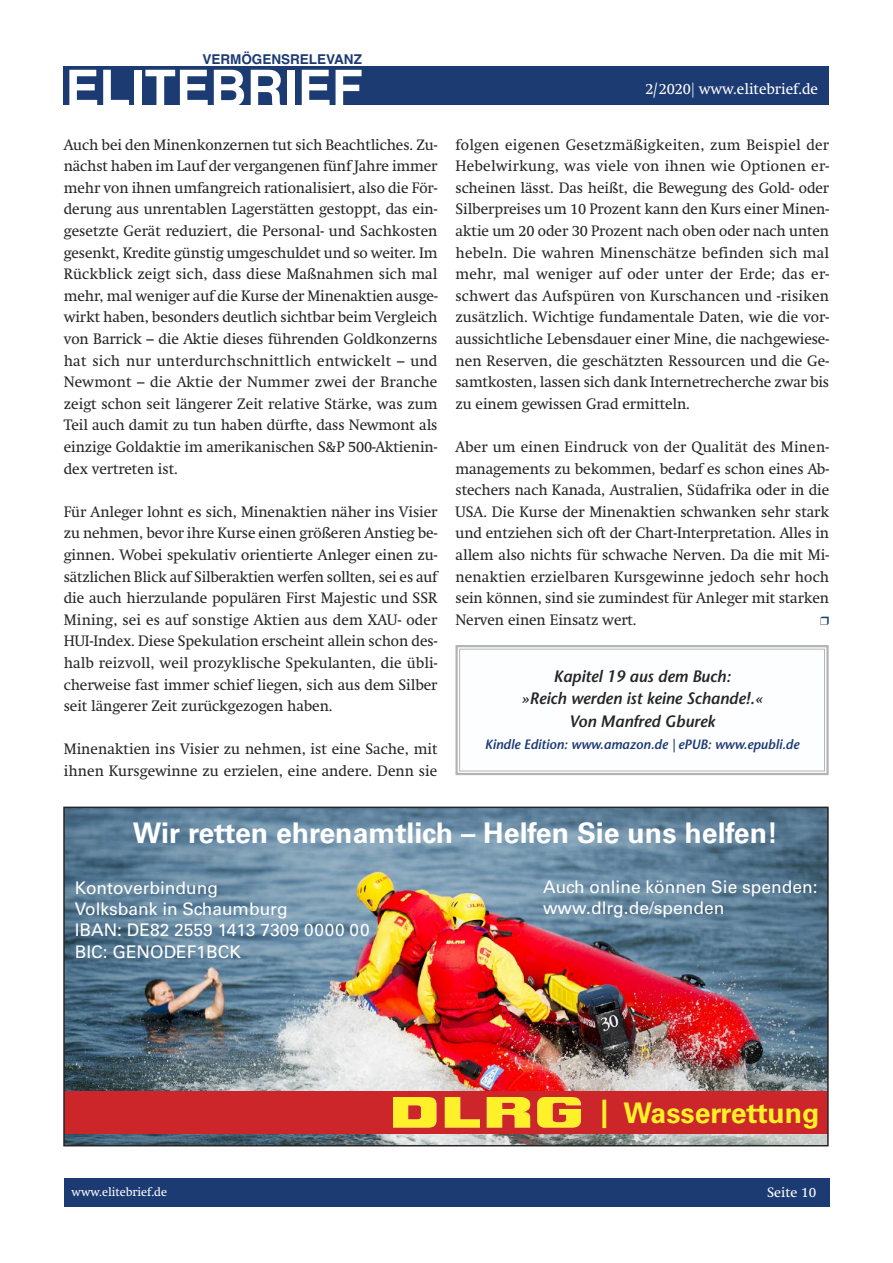
<style>
.page{position:relative;width:893px;height:1263px;background:#fff}
.page>*{position:absolute;margin:0;border:0;box-sizing:border-box;transform-origin:0 0}
.t1{font:700 51px "Helvetica";color:#fff}
.t2{font:700 28.5px "DLRG Univers";color:#fff}
.t3{font:700 28.5px "DLRG Univers";color:#fff129}
.t4{font:17.4px/20.9px "DLRG Univers";color:#fff}
.t5{font:italic 600 16.5px/22.5px "Stone Sans";letter-spacing:-.005em;color:#272526;text-align:center}
.t6{font:15px/21.6px "Swift";letter-spacing:-.005em;color:#272526;text-align:justify}
.t7{font:15px "Swift";color:#fff}
.t8{font:italic 600 13.5px "Stone Sans";letter-spacing:-.01em;color:#1d3b73}
.t9{font:700 13.5px "Helvetica";color:#1d3b73}
.t10{font:13.5px "Swift";color:#fff}
.t11{font:12px "Swift";color:#fff}
</style>
<div class="page">
<div style="left:64px;top:1178px;width:765px;height:29px;background:#1d3b73"></div>
<div style="left:64px;top:66px;width:765px;height:38px;background:#1d3b73"></div>
<div style="left:455px;top:645px;width:374px;height:130px;border:2px solid #b3b3b3"></div>
<div style="left:459px;top:649px;width:366px;height:122px;border:1px solid #b3b3b3"></div>
<img style="left:66px;top:810px;width:760px;height:333px">
<div style="left:65px;top:1091px;width:762px;height:43px;background:#cc262a"></div>
<img style="left:393px;top:1097px;width:188px;height:30px">
<div style="left:63px;top:807px;width:766px;height:339px;border:2px solid #272526"></div>
<p class="t9" style="left:202px;top:51px;width:161px">VERMÖGENSRELEVANZ</p>
<h1 class="t1" style="left:65px;top:59px;width:299px">ELITEBRIEF</h1>
<p class="t6" style="left:64px;top:135px;width:375px">Auch bei den Minenkonzernen tut sich Beachtliches. Zu&shy;nächst haben im Lauf der vergangenen fünf Jahre immer mehr von ihnen umfangreich rationalisiert, also die För&shy;derung aus unrentablen Lagerstätten gestoppt, das ein&shy;gesetzte Gerät reduziert, die Personal- und Sachkosten gesenkt, Kredite günstig umgeschuldet und so weiter. Im Rückblick zeigt sich, dass diese Maßnahmen sich mal mehr, mal weniger auf die Kurse der Minenaktien ausge&shy;wirkt haben, besonders deutlich sichtbar beim Vergleich von Barrick – die Aktie dieses führenden Goldkonzerns hat sich nur unterdurchschnittlich entwickelt – und Newmont – die Aktie der Nummer zwei der Branche zeigt schon seit längerer Zeit relative Stärke, was zum Teil auch damit zu tun haben dürfte, dass Newmont als einzige Goldaktie im amerikanischen S&amp;P 500-Aktienin&shy;dex vertreten ist.</p>
<p class="t6" style="left:64px;top:502px;width:375px">Für Anleger lohnt es sich, Minenaktien näher ins Visier zu nehmen, bevor ihre Kurse einen größeren Anstieg be&shy;ginnen. Wobei spekulativ orientierte Anleger einen zu&shy;sätzlichen Blick auf Silberaktien werfen sollten, sei es auf die auch hierzulande populären First Majestic und SSR Mining, sei es auf sonstige Aktien aus dem XAU- oder HUI-Index. Diese Spekulation erscheint allein schon des&shy;halb reizvoll, weil prozyklische Spekulanten, die übli&shy;cherweise fast immer schief liegen, sich aus dem Silber seit längerer Zeit zurückgezogen haben.</p>
<p class="t6" style="left:64px;top:740px;width:375px">Minenaktien ins Visier zu nehmen, ist eine Sache, mit ihnen Kursgewinne zu erzielen, eine andere. Denn sie</p>
<p class="t7" style="left:645px;top:83px;width:174px">2/2020| www.elitebrief.de</p>
<p class="t6" style="left:455px;top:135px;width:375px">folgen eigenen Gesetzmäßigkeiten, zum Beispiel der Hebelwirkung, was viele von ihnen wie Optionen er&shy;scheinen lässt. Das heißt, die Bewegung des Gold- oder Silberpreises um 10 Prozent kann den Kurs einer Minen&shy;aktie um 20 oder 30 Prozent nach oben oder nach unten hebeln. Die wahren Minenschätze befinden sich mal mehr, mal weniger auf oder unter der Erde; das er&shy;schwert das Aufspüren von Kurschancen und -risiken zusätzlich. Wichtige fundamentale Daten, wie die vor&shy;aussichtliche Lebensdauer einer Mine, die nachgewiese&shy;nen Reserven, die geschätzten Ressourcen und die Ge&shy;samtkosten, lassen sich dank Internetrecherche zwar bis zu einem gewissen Grad ermitteln.</p>
<p class="t6" style="left:455px;top:437px;width:375px">Aber um einen Eindruck von der Qualität des Minen&shy;managements zu bekommen, bedarf es schon eines Ab&shy;stechers nach Kanada, Australien, Südafrika oder in die USA. Die Kurse der Minenaktien schwanken sehr stark und entziehen sich oft der Chart-Interpretation. Alles in allem also nichts für schwache Nerven. Da die mit Mi&shy;nenaktien erzielbaren Kursgewinne jedoch sehr hoch sein können, sind sie zumindest für Anleger mit starken Nerven einen Einsatz wert.</p>
<p class="t5" style="left:522px;top:667px;width:242px">Kapitel 19 aus dem Buch:<br>»Reich werden ist keine Schande!.«<br>Von Manfred Gburek</p>
<p class="t8" style="left:485px;top:739px;width:316px">Kindle Edition: www.amazon.de | ePUB: www.epubli.de</p>
<h2 class="t2" style="left:133px;top:816px;width:647px">Wir retten ehrenamtlich – Helfen Sie uns helfen!</h2>
<p class="t4" style="left:75px;top:877px;width:296px">Kontoverbindung<br>Volksbank in Schaumburg<br>IBAN: DE82 2559 1413 7309 0000 00</p>
<p class="t4" style="left:75px;top:942px;width:168px">BIC: GENODEF1BCK</p>
<p class="t11" style="left:72px;top:1187px;width:97px">www.elitebrief.de</p>
<p class="t4" style="left:543px;top:876px;width:276px">Auch online können Sie spenden: www.dlrg.de/spenden</p>
<h2 class="t3" style="left:600px;top:1096px;width:221px">| Wasserrettung</h2>
<p class="t10" style="left:767px;top:1187px;width:51px">Seite 10</p>
</div>
